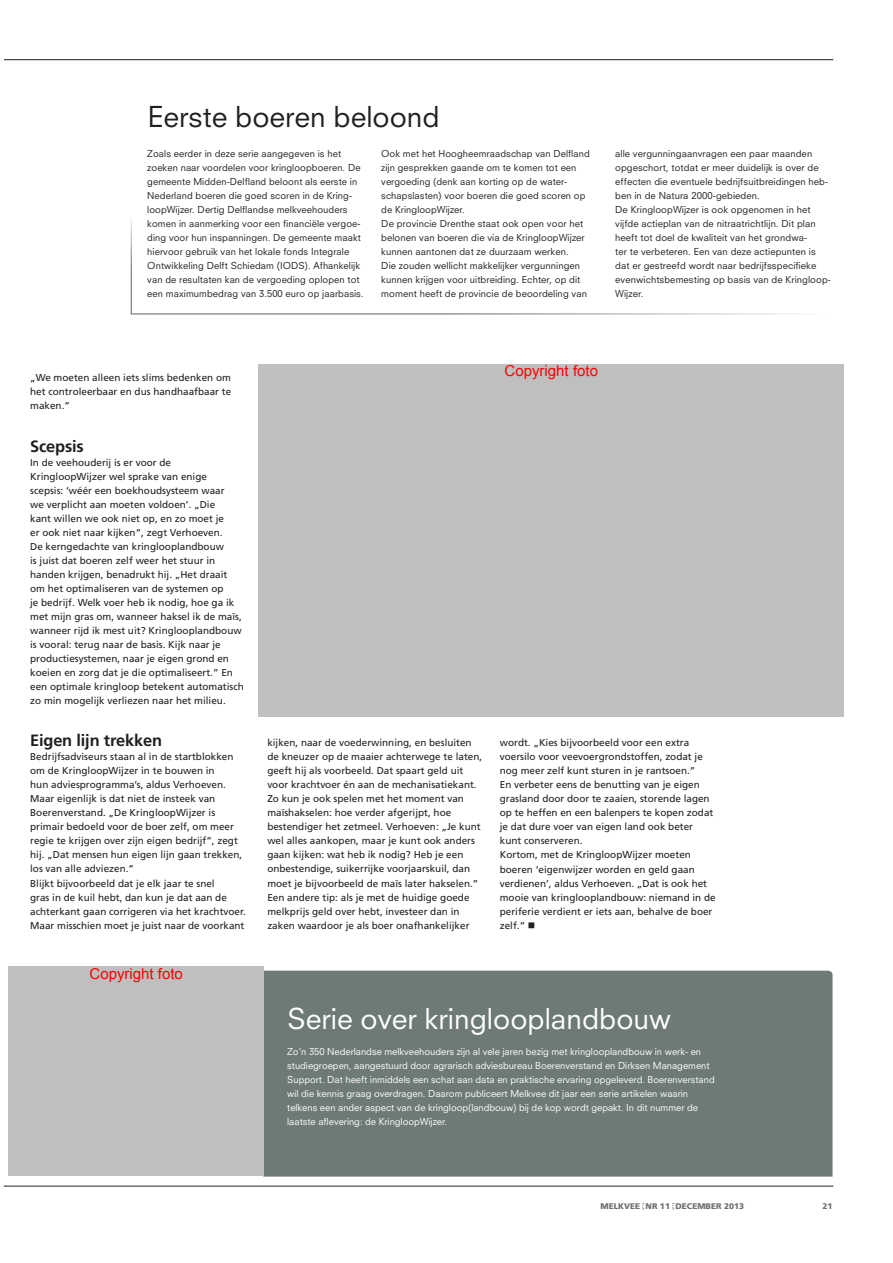
<style>
.page{position:relative;width:893px;height:1263px;background:#fff}
.page>*{position:absolute;margin:0;border:0;box-sizing:border-box;transform-origin:0 0}
.t1{font:28.05px "Neuzeit SLT Std";color:#fff}
.t2{font:28.05px "Neuzeit SLT Std";color:#231f20}
.t3{font:700 16.35px "Frutiger LT Std";letter-spacing:-.01em;color:#231f20}
.t4{font:15px "Arial";color:#f00}
.t5{font:9.9px/14.1px "Frutiger LT Std";color:#231f20}
.t6{font:9.3px/14.1px "Neuzeit SLT Std";letter-spacing:.01em;color:#231f20}
.t7{font:9.3px/14.1px "Neuzeit SLT Std";color:#fff}
.t8{font:900 8.25px "Frutiger LT Std";color:#6d6e70}
</style>
<div class="page">
<div style="left:263px;top:971px;width:569px;height:206px;background:#6d7a78"></div>
<svg style="left:19px;top:966px;width:244px;height:1px"></svg>
<hr style="left:4px;top:59px;width:829px;height:1px;background:#231f20">
<hr style="left:4px;top:1186px;width:829px;height:1px;background:#231f20">
<div style="left:259px;top:364px;width:585px;height:353px;background:#bfbfbf"></div>
<div style="left:9px;top:967px;width:255px;height:209px;background:#bfbfbf"></div>
<h1 class="t2" style="left:148px;top:105px;width:293px">Eerste boeren beloond</h1>
<p class="t6" style="left:147px;top:147px;width:218px">Zoals eerder in deze serie aangegeven is het zoeken naar voordelen voor kringloopboeren. De gemeente Midden-Delfland beloont als eerste in Nederland boeren die goed scoren in de Kring&shy;loopWijzer. Dertig Delflandse melkveehouders komen in aanmerking voor een financiële vergoe&shy;ding voor hun inspanningen. De gemeente maakt hiervoor gebruik van het lokale fonds Integrale Ontwikkeling Delft Schiedam (IODS). Afhankelijk van de resultaten kan de vergoeding oplopen tot een maximumbedrag van 3.500 euro op jaarbasis.</p>
<p class="t6" style="left:381px;top:147px;width:210px">Ook met het Hoogheemraadschap van Delfland zijn gesprekken gaande om te komen tot een vergoeding (denk aan korting op de water&shy;schapslasten) voor boeren die goed scoren op de KringloopWijzer.<br>De provincie Drenthe staat ook open voor het belonen van boeren die via de KringloopWijzer kunnen aantonen dat ze duurzaam werken.<br>Die zouden wellicht makkelijker vergunningen kunnen krijgen voor uitbreiding. Echter, op dit moment heeft de provincie de beoordeling van</p>
<p class="t6" style="left:615px;top:147px;width:217px">alle vergunningaanvragen een paar maanden opgeschort, totdat er meer duidelijk is over de effecten die eventuele bedrijfsuitbreidingen heb&shy;ben in de Natura 2000-gebieden.<br>De KringloopWijzer is ook opgenomen in het vijfde actieplan van de nitraatrichtlijn. Dit plan heeft tot doel de kwaliteit van het grondwa-<br>ter te verbeteren. Een van deze actiepunten is dat er gestreefd wordt naar bedrijfsspecifieke evenwichtsbemesting op basis van de Kringloop-Wijzer.</p>
<p class="t5" style="left:30px;top:371px;width:203px;text-align:justify">„We moeten alleen iets slims bedenken om het controleerbaar en dus handhaafbaar te maken.”</p>
<h2 class="t3" style="left:30px;top:439px;width:55px">Scepsis</h2>
<p class="t5" style="left:30px;top:456px;width:215px">In de veehouderij is er voor de KringloopWijzer wel sprake van enige<br>scepsis: ‘wéér een boekhoudsysteem waar<br>we verplicht aan moeten voldoen’. „Die<br>kant willen we ook niet op, en zo moet je<br>er ook niet naar kijken”, zegt Verhoeven.<br>De kerngedachte van kringlooplandbouw<br>is juist dat boeren zelf weer het stuur in handen krijgen, benadrukt hij. „Het draait om het optimaliseren van de systemen op<br>je bedrijf. Welk voer heb ik nodig, hoe ga ik met mijn gras om, wanneer haksel ik de maïs, wanneer rijd ik mest uit? Kringlooplandbouw is vooral: terug naar de basis. Kijk naar je productiesystemen, naar je eigen grond en koeien en zorg dat je die optimaliseert.” En een optimale kringloop betekent automatisch zo min mogelijk verliezen naar het milieu.</p>
<h2 class="t3" style="left:30px;top:733px;width:133px">Eigen lijn trekken</h2>
<p class="t5" style="left:30px;top:750px;width:217px">Bedrijfsadviseurs staan al in de startblokken om de KringloopWijzer in te bouwen in<br>hun adviesprogramma’s, aldus Verhoeven.<br>Maar eigenlijk is dat niet de insteek van Boerenverstand. „De KringloopWijzer is primair bedoeld voor de boer zelf, om meer regie te krijgen over zijn eigen bedrijf”, zegt hij. „Dat mensen hun eigen lijn gaan trekken, los van alle adviezen.”<br>Blijkt bijvoorbeeld dat je elk jaar te snel<br>gras in de kuil hebt, dan kun je dat aan de achterkant gaan corrigeren via het krachtvoer.<br>Maar misschien moet je juist naar de voorkant</p>
<h3 class="t4" style="left:90px;top:963px;width:95px">Copyright foto</h3>
<h3 class="t4" style="left:505px;top:361px;width:95px">Copyright foto</h3>
<p class="t5" style="left:267px;top:736px;width:216px">kijken, naar de voederwinning, en besluiten de kneuzer op de maaier achterwege te laten, geeft hij als voorbeeld. Dat spaart geld uit voor krachtvoer én aan de mechanisatiekant.<br>Zo kun je ook spelen met het moment van maïshakselen: hoe verder afgerijpt, hoe bestendiger het zetmeel. Verhoeven: „Je kunt wel alles aankopen, maar je kunt ook anders gaan kijken: wat heb ik nodig? Heb je een onbestendige, suikerrijke voorjaarskuil, dan moet je bijvoorbeeld de maïs later hakselen.” Een andere tip: als je met de huidige goede melkprijs geld over hebt, investeer dan in zaken waardoor je als boer onafhankelijker</p>
<p class="t5" style="left:500px;top:736px;width:217px">wordt. „Kies bijvoorbeeld voor een extra voersilo voor veevoergrondstoffen, zodat je nog meer zelf kunt sturen in je rantsoen.”<br>En verbeter eens de benutting van je eigen grasland door door te zaaien, storende lagen op te heffen en een balenpers te kopen zodat je dat dure voer van eigen land ook beter kunt conserveren.<br>Kortom, met de KringloopWijzer moeten boeren ‘eigenwijzer worden en geld gaan verdienen’, aldus Verhoeven. „Dat is ook het mooie van kringlooplandbouw: niemand in de periferie verdient er iets aan, behalve de boer zelf.”</p>
<h1 class="t1" style="left:287px;top:1007px;width:385px">Serie over kringlooplandbouw</h1>
<p class="t7" style="left:287px;top:1045px;width:429px">Zo’n 350 Nederlandse melkveehouders zijn al vele jaren bezig met kringlooplandbouw in werk- en studiegroepen, aangestuurd door agrarisch adviesbureau Boerenverstand en Dirksen Management Support. Dat heeft inmiddels een schat aan data en praktische ervaring opgeleverd. Boerenverstand wil die kennis graag overdragen. Daarom publiceert Melkvee dit jaar een serie artikelen waarin telkens een ander aspect van de kringloop(landbouw) bij de kop wordt gepakt. In dit nummer de laatste aflevering: de KringloopWijzer.</p>
<p class="t8" style="left:600px;top:1203px;width:145px">MELKVEE NR 11 DECEMBER 2013</p>
<p class="t8" style="left:822px;top:1203px;width:12px">21</p>
</div>
